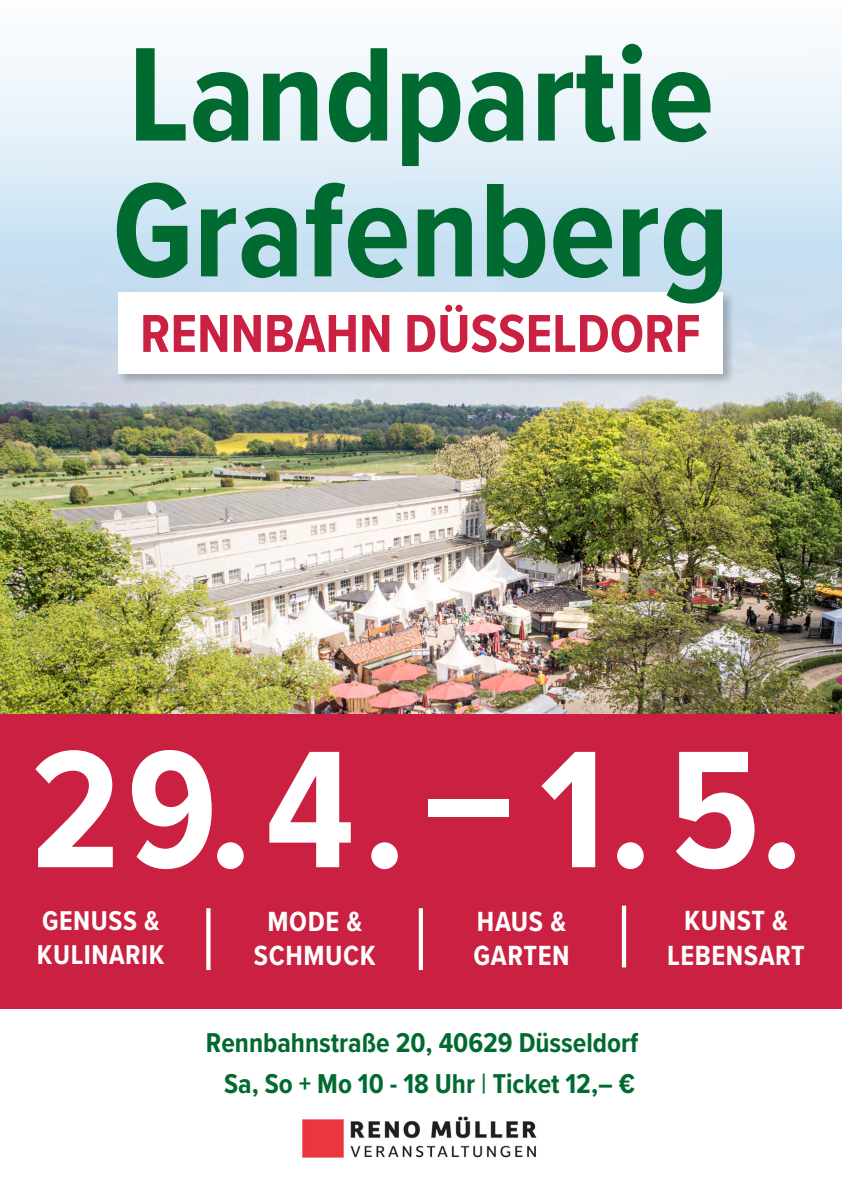
<style>
.page{position:relative;width:842px;height:1191px;background:#fff}
.page>*{position:absolute;margin:0;border:0;box-sizing:border-box;transform-origin:0 0}
.t1{font:700 172.85px "Proxima Nova Cond";color:#fff}
.t2{font:700 138.4px/135.8px "Proxima Nova Cond";color:#006a30}
.t3{font:700 55.25px "Proxima Nova Cond";color:#ca2041}
.t4{font:700 28.75px/34.5px "Proxima Nova Cond";letter-spacing:.02em;color:#fff;text-align:center}
.t5{font:700 28.25px "Proxima Nova Cond";color:#006a30}
.t6{font:700 28.15px/33.8px "Proxima Nova Cond";letter-spacing:.02em;color:#fff}
.s1{font-weight:500}
</style>
<div class="page">
<img style="left:0;top:420px;width:842px;height:294px">
<div style="left:0;top:714px;width:842px;height:295px;background:#ca2041"></div>
<hr style="left:419px;top:908px;width:4px;height:62px;background:#fff">
<div style="left:206px;top:908px;width:5px;height:62px;background:#fff"></div>
<hr style="left:622px;top:905px;width:4px;height:62px;background:#fff">
<img style="left:0;top:339px;width:842px;height:81px">
<div style="left:0;top:0;width:842px;height:339px;background:linear-gradient(to bottom,#feffff,#bcd7ec)"></div>
<div style="left:116px;top:290px;width:619px;height:96px;background:#000;opacity:.25"></div>
<div style="left:119px;top:293px;width:604px;height:81px;background:#fff"></div>
<img style="left:302px;top:1116px;width:235px;height:43px">
<h2 class="t2" style="left:112px;top:24px;width:619px">Landpartie<br>Grafenberg</h2>
<h3 class="t3" style="left:140px;top:293px;width:562px">RENNBAHN DÜSSELDORF</h3>
<h1 class="t1" style="left:31px;top:682px;width:774px">29.4.–1.5.</h1>
<p class="t6" style="left:37px;top:903px;width:129px">GENUSS &amp;<br>KULINARIK</p>
<p class="t4" style="left:667px;top:902px;width:139px">KUNST &amp;<br>LEBENSART</p>
<p class="t4" style="left:254px;top:903px;width:123px">MODE &amp;<br>SCHMUCK</p>
<p class="t4" style="left:474px;top:903px;width:97px;text-align:left">HAUS &amp;<br>GARTEN</p>
<p class="t5" style="left:206px;top:1021px;width:434px">Rennbahnstraße 20, 40629 Düsseldorf</p>
<p class="t5" style="left:224px;top:1063px;width:413px">Sa, So + Mo 10 - 18 Uhr <span class="s1">|</span> Ticket 12,– €</p>
</div>
